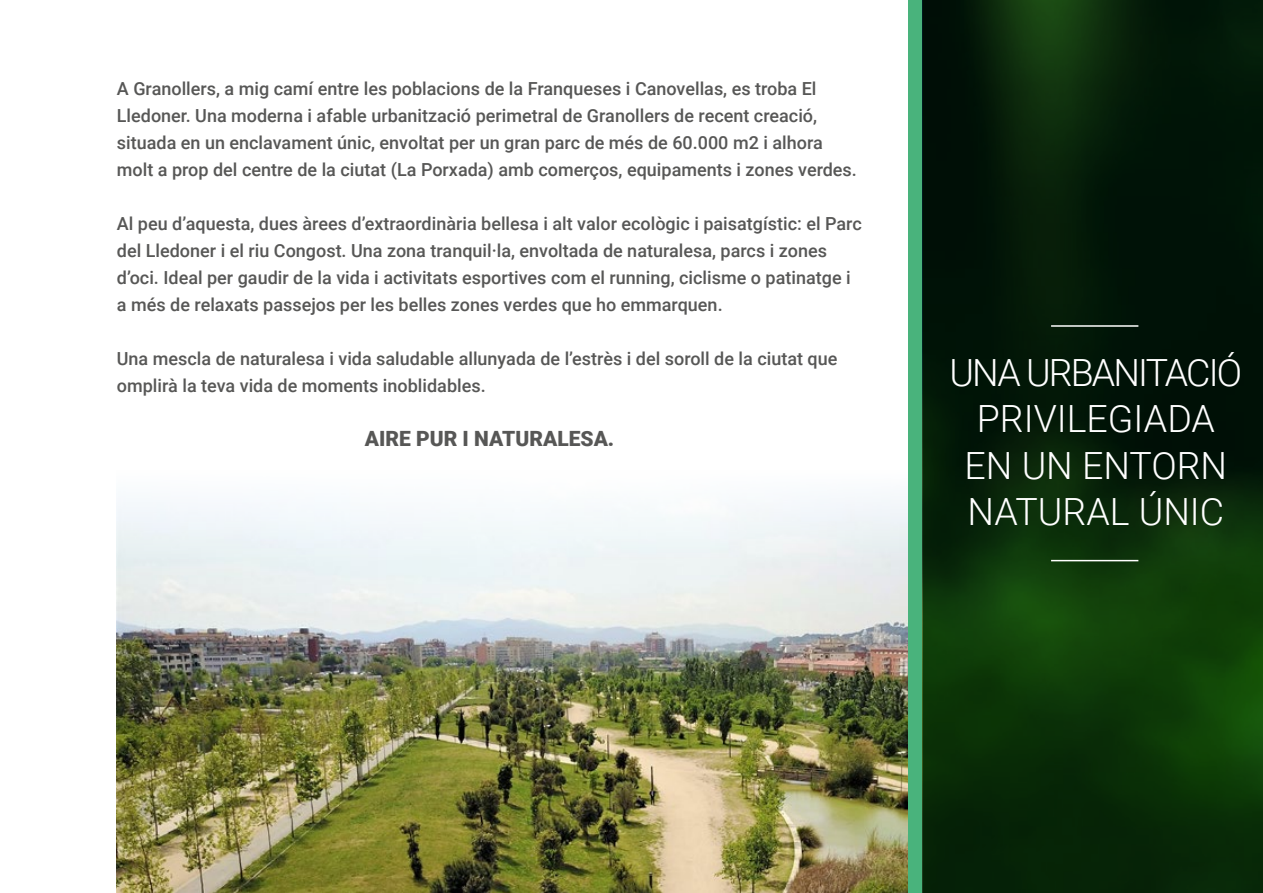
<style>
.page{position:relative;width:1263px;height:893px;background:#fff}
.page>*{position:absolute;margin:0;border:0;box-sizing:border-box;transform-origin:0 0}
.t1{font:300 37.5px/46.5px "Roboto";color:#fff;text-align:center}
.t2{font:900 21px "Roboto";color:#575756}
.t3{font:500 18px/27px "Roboto";color:#575756}
</style>
<div class="page">
<img style="left:116px;top:589px;width:792px;height:304px">
<div style="left:53px;top:461px;width:877px;height:128px;background:#f3f8fa"></div>
<svg style="left:923px;top:0;width:340px;height:893px;background:#072408"></svg>
<hr style="left:1051px;top:325px;width:87px;height:2px;background:#fff">
<hr style="left:1051px;top:560px;width:87px;height:1px;background:#fff">
<div style="left:908px;top:0;width:13px;height:893px;background:#49b37c"></div>
<p class="t3" style="left:117px;top:75px;width:741px">A Granollers, a mig camí entre les poblacions de la Franqueses i Canovellas, es troba El Lledoner. Una moderna i afable urbanització perimetral de Granollers de recent creació, situada en un enclavament únic, envoltat per un gran parc de més de 60.000 m2 i alhora molt a prop del centre de la ciutat (La Porxada) amb comerços, equipaments i zones verdes.</p>
<p class="t3" style="left:117px;top:210px;width:746px">Al peu d’aquesta, dues àrees d’extraordinària bellesa i alt valor ecològic i paisatgístic: el Parc del Lledoner i el riu Congost. Una zona tranquil·la, envoltada de naturalesa, parcs i zones d’oci. Ideal per gaudir de la vida i activitats esportives com el running, ciclisme o patinatge i a més de relaxats passejos per les belles zones verdes que ho emmarquen.</p>
<p class="t3" style="left:117px;top:345px;width:722px">Una mescla de naturalesa i vida saludable allunyada de l’estrès i del soroll de la ciutat que omplirà la teva vida de moments inoblidables.</p>
<p class="t2" style="left:365px;top:424px;width:251px">AIRE PUR I NATURALESA.</p>
<h1 class="t1" style="left:949px;top:348px;width:294px">UNA URBANITACIÓ<br>PRIVILEGIADA<br>EN UN ENTORN<br>NATURAL ÚNIC</h1>
</div>
